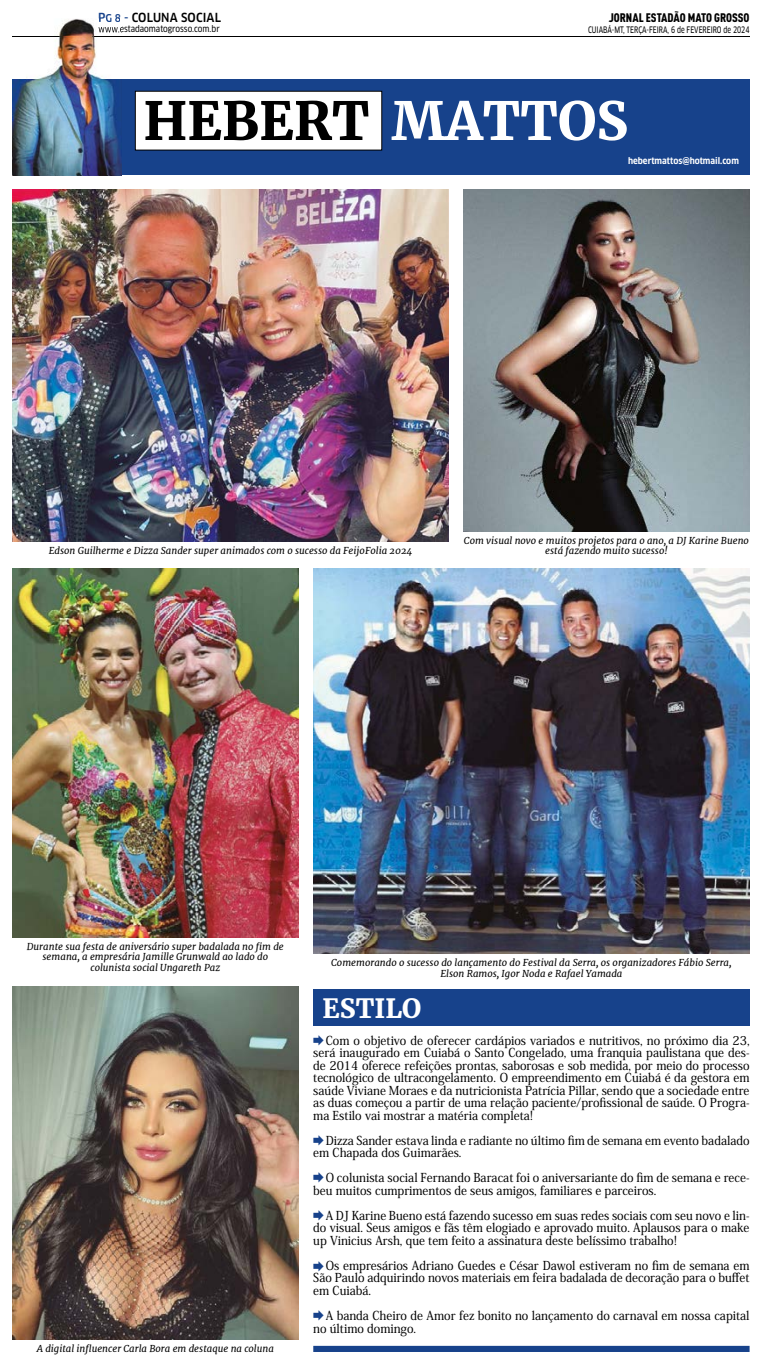
<style>
.page{position:relative;width:762px;height:1365px;background:#fff}
.page>*{position:absolute;margin:0;border:0;box-sizing:border-box;transform-origin:0 0}
.t1{font:700 52.5px "Merriweather";color:#000}
.t2{font:700 26.25px "Merriweather";color:#fff}
.t3{font:500 12.25px/12.5px "Koz Min Pro";color:#000;text-align:justify;scale:.95 1}
.t4{font:12.25px "DIN Cond Black Alternate";color:#000}
.t5{font:500 condensed 12.25px "Clan OT";letter-spacing:.01em;color:#000}
.t6{font:italic 9.62px/10.5px "Merriweather";color:#000;text-align:center}
.t7{font:8.75px "Clan OT Narrow News";color:#000;scale:.8 1}
.t8{font:8.75px "Clan OT Narrow News";color:#000;scale:.96 1}
.t9{font:700 condensed 8.75px "Clan OT";color:#fff}
.s1{color:#17428b}
.s2{font-size:10.5px;color:#17428b}
.s3{color:#fff}
</style>
<div class="page">
<hr style="left:12px;top:36px;width:737px;height:1px;background:#000">
<div style="left:12px;top:80px;width:737px;height:95px;background:#17428b"></div>
<div style="left:135px;top:91px;width:246px;height:59px;background:#fff"></div>
<div style="left:135px;top:91px;width:247px;height:59px;border:1px solid #000"></div>
<img style="left:12px;top:19px;width:110px;height:157px">
<img style="left:12px;top:36px;width:110px;height:1px">
<svg style="left:99px;top:18px;width:6px;height:4px"></svg>
<img style="left:106px;top:18px;width:14px;height:4px">
<img style="left:98px;top:25px;width:24px;height:9px">
<img style="left:12px;top:189px;width:436px;height:352px">
<img style="left:463px;top:189px;width:286px;height:342px">
<img style="left:12px;top:569px;width:286px;height:368px">
<img style="left:313px;top:569px;width:436px;height:384px">
<img style="left:12px;top:986px;width:286px;height:353px">
<div style="left:313px;top:989px;width:436px;height:36px;background:#17428b"></div>
<div style="left:313px;top:1345px;width:436px;height:6px;background:#17428b"></div>
<p class="t5" style="left:98px;top:10px;width:124px"><span class="s1">P</span><span class="s2">G 8</span> <span class="s1">-</span> COLUNA SOCIAL</p>
<p class="t8" style="left:98px;top:24px;width:128px">www.estadaomatogrosso.com.br</p>
<p class="t4" style="left:608px;top:10px;width:142px">JORNAL ESTADÃO MATO GROSSO</p>
<p class="t7" style="left:588px;top:25px;width:203px">CUIABÁ-MT, TERÇA-FEIRA, 6 de FEVEREIRO de 2024</p>
<h1 class="t1" style="left:143px;top:88px;width:486px">HEBERT <span class="s3">MATTOS</span></h1>
<p class="t9" style="left:628px;top:155px;width:112px">hebertmattos@hotmail.com</p>
<p class="t6" style="left:49px;top:545px;width:365px">Edson Guilherme e Dizza Sander super animados com o sucesso da FeijoFolia 2024</p>
<p class="t6" style="left:464px;top:535px;width:286px">Com visual novo e muitos projetos para o ano, a DJ Karine Bueno está fazendo muito sucesso!</p>
<p class="t6" style="left:27px;top:941px;width:258px">Durante sua festa de aniversário super badalada no fim de semana, a empresária Jamille Grunwald ao lado do colunista social Ungareth Paz</p>
<p class="t6" style="left:37px;top:1343px;width:239px">A digital influencer Carla Bora em destaque na coluna</p>
<p class="t6" style="left:331px;top:957px;width:402px">Comemorando o sucesso do lançamento do Festival da Serra, os organizadores Fábio Serra,<br>Elson Ramos, Igor Noda e Rafael Yamada</p>
<h2 class="t2" style="left:322px;top:991px;width:100px">ESTILO</h2>
<p class="t3" style="left:313px;top:1033px;width:460px;text-indent:12px">Com o objetivo de oferecer cardápios variados e nutritivos, no próximo dia 23, será inaugurado em Cuiabá o Santo Congelado, uma franquia paulistana que des&shy;de 2014 oferece refeições prontas, saborosas e sob medida, por meio do processo tecnológico de ultracongelamento. O empreendimento em Cuiabá é da gestora em saúde Viviane Moraes e da nutricionista Patrícia Pillar, sendo que a sociedade entre as duas começou a partir de uma relação paciente/profissional de saúde. O Progra&shy;ma Estilo vai mostrar a matéria completa!</p>
<p class="t3" style="left:313px;top:1133px;width:460px;text-indent:12px">Dizza Sander estava linda e radiante no último fim de semana em evento badalado em Chapada dos Guimarães.</p>
<p class="t3" style="left:313px;top:1170px;width:460px;text-indent:12px">O colunista social Fernando Baracat foi o aniversariante do fim de semana e rece&shy;beu muitos cumprimentos de seus amigos, familiares e parceiros.</p>
<p class="t3" style="left:313px;top:1208px;width:460px;text-indent:12px">A DJ Karine Bueno está fazendo sucesso em suas redes sociais com seu novo e lin&shy;do visual. Seus amigos e fãs têm elogiado e aprovado muito. Aplausos para o make up Vinicius Arsh, que tem feito a assinatura deste belíssimo trabalho!</p>
<p class="t3" style="left:313px;top:1258px;width:460px;text-indent:12px">Os empresários Adriano Guedes e César Dawol estiveram no fim de semana em São Paulo adquirindo novos materiais em feira badalada de decoração para o buffet em Cuiabá.</p>
<p class="t3" style="left:313px;top:1308px;width:460px;text-indent:12px">A banda Cheiro de Amor fez bonito no lançamento do carnaval em nossa capital no último domingo.</p>
</div>
